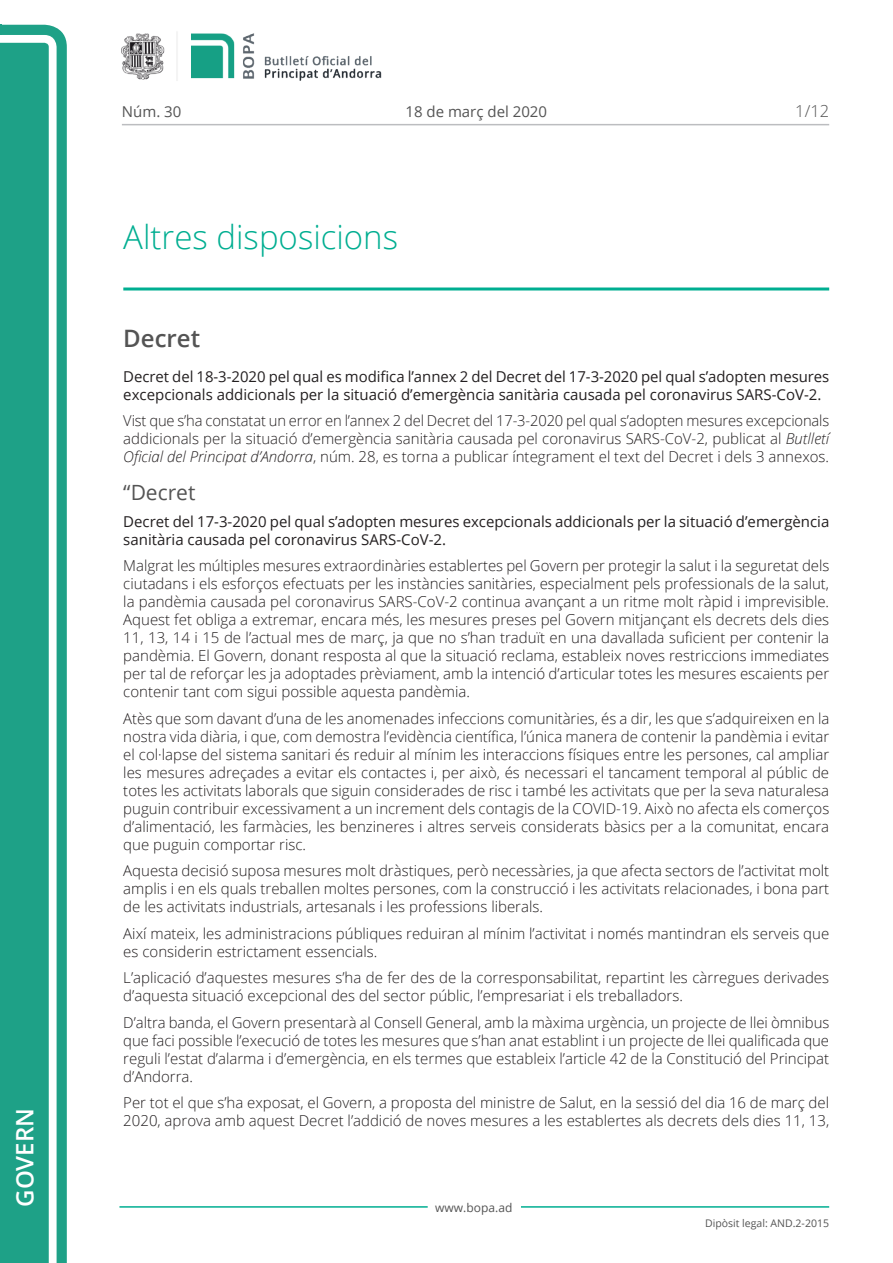
<style>
.page{position:relative;width:893px;height:1263px;background:#fff}
.page>*{position:absolute;margin:0;border:0;box-sizing:border-box;transform-origin:0 0}
.Titol_2_PAG{font:300 33px "Open Sans";color:#00ae91}
.t1{font:600 24px "Open Sans";color:#fff}
.Titol_3{font:600 24px "Open Sans";color:#545454}
.Titol_4{font:21px "Open Sans";color:#545454}
.num_pagina{font:300 16.5px "Open Sans";color:#545454}
.Body_text{font:300 15px/18px "Open Sans";color:#231f20;text-align:justify}
.Body_text_sumari{font:15px/18px "Open Sans";color:#231f20}
.carrer{font:15px "Open Sans";color:#545454}
.t2{font:12px "Open Sans";color:#545454}
.t3{font:10.5px "Open Sans";color:#545454}
.s1{font-style:italic}
</style>
<div class="page">
<svg style="left:0;top:25px;width:67px;height:1238px;fill:#1ea187"></svg>
<div style="left:0;top:43px;width:49px;height:1220px;background:#1ea187"></div>
<img style="left:122px;top:32px;width:260px;height:49px">
<hr style="left:119px;top:1206px;width:309px;height:2px;background:#00ae91">
<hr style="left:521px;top:1206px;width:308px;height:2px;background:#00ae91">
<hr style="left:122px;top:124px;width:707px;height:1px;background:#bcbdc0">
<hr style="left:123px;top:287px;width:706px;height:3px;background:#00ae91">
<p class="t1" style="left:8px;top:1207px;width:100px;rotate:-90deg">Govern</p>
<p class="carrer" style="left:122px;top:102px;width:61px">Núm. 30</p>
<p class="carrer" style="left:405px;top:102px;width:143px">18 de març del 2020</p>
<p class="Titol_2_PAG" style="left:123px;top:215px;width:276px">Altres disposicions</p>
<p class="num_pagina" style="left:795px;top:100px;width:35px">1/12</p>
<p class="Titol_3" style="left:123px;top:321px;width:78px">Decret</p>
<p class="Body_text_sumari" style="left:123px;top:367px;width:707px">Decret del 18-3-2020 pel qual es modifica l’annex 2 del Decret del 17-3-2020 pel qual s’adopten mesures excepcionals addicionals per la situació d’emergència sanitària causada pel coronavirus SARS-CoV-2.</p>
<p class="Body_text" style="left:123px;top:411px;width:707px">Vist que s’ha constatat un error en l’annex 2 del Decret del 17-3-2020 pel qual s’adopten mesures excepcionals addicionals per la situació d’emergència sanitària causada pel coronavirus SARS-CoV-2, publicat al <span class="s1">Butlletí Oficial del Principat d’Andorra</span>, núm. 28, es torna a publicar íntegrament el text del Decret i dels 3 annexos.</p>
<p class="Titol_4" style="left:123px;top:478px;width:74px">“Decret</p>
<p class="Body_text_sumari" style="left:123px;top:512px;width:707px">Decret del 17-3-2020 pel qual s’adopten mesures excepcionals addicionals per la situació d’emergència sanitària causada pel coronavirus SARS-CoV-2.</p>
<p class="Body_text" style="left:123px;top:556px;width:707px">Malgrat les múltiples mesures extraordinàries establertes pel Govern per protegir la salut i la seguretat dels ciutadans i els esforços efectuats per les instàncies sanitàries, especialment pels professionals de la salut, la pandèmia causada pel coronavirus SARS-CoV-2 continua avançant a un ritme molt ràpid i imprevisible.<br>Aquest fet obliga a extremar, encara més, les mesures preses pel Govern mitjançant els decrets dels dies 11, 13, 14 i 15 de l’actual mes de març, ja que no s’han traduït en una davallada suficient per contenir la pandèmia. El Govern, donant resposta al que la situació reclama, estableix noves restriccions immediates per tal de reforçar les ja adoptades prèviament, amb la intenció d’articular totes les mesures escaients per contenir tant com sigui possible aquesta pandèmia.</p>
<p class="Body_text" style="left:123px;top:709px;width:708px">Atès que som davant d’una de les anomenades infeccions comunitàries, és a dir, les que s’adquireixen en la nostra vida diària, i que, com demostra l’evidència científica, l’única manera de contenir la pandèmia i evitar el col·lapse del sistema sanitari és reduir al mínim les interaccions físiques entre les persones, cal ampliar les mesures adreçades a evitar els contactes i, per això, és necessari el tancament temporal al públic de totes les activitats laborals que siguin considerades de risc i també les activitats que per la seva naturalesa puguin contribuir excessivament a un increment dels contagis de la COVID-19. Això no afecta els comerços d’alimentació, les farmàcies, les benzineres i altres serveis considerats bàsics per a la comunitat, encara que puguin comportar risc.</p>
<p class="Body_text" style="left:123px;top:861px;width:707px">Aquesta decisió suposa mesures molt dràstiques, però necessàries, ja que afecta sectors de l’activitat molt amplis i en els quals treballen moltes persones, com la construcció i les activitats relacionades, i bona part de les activitats industrials, artesanals i les professions liberals.</p>
<p class="Body_text" style="left:123px;top:924px;width:707px">Així mateix, les administracions públiques reduiran al mínim l’activitat i només mantindran els serveis que es considerin estrictament essencials.</p>
<p class="Body_text" style="left:123px;top:968px;width:707px">L’aplicació d’aquestes mesures s’ha de fer des de la corresponsabilitat, repartint les càrregues derivades d’aquesta situació excepcional des del sector públic, l’empresariat i els treballadors.</p>
<p class="Body_text" style="left:123px;top:1013px;width:708px">D’altra banda, el Govern presentarà al Consell General, amb la màxima urgència, un projecte de llei òmnibus que faci possible l’execució de totes les mesures que s’han anat establint i un projecte de llei qualificada que reguli l’estat d’alarma i d’emergència, en els termes que estableix l’article 42 de la Constitució del Principat d’Andorra.</p>
<p class="Body_text" style="left:123px;top:1093px;width:707px">Per tot el que s’ha exposat, el Govern, a proposta del ministre de Salut, en la sessió del dia 16 de març del<br>2020, aprova amb aquest Decret l’addició de noves mesures a les establertes als decrets dels dies 11, 13,</p>
<p class="t2" style="left:435px;top:1199px;width:79px">www.bopa.ad</p>
<p class="t3" style="left:705px;top:1216px;width:125px">Dipòsit legal: AND.2-2015</p>
</div>
